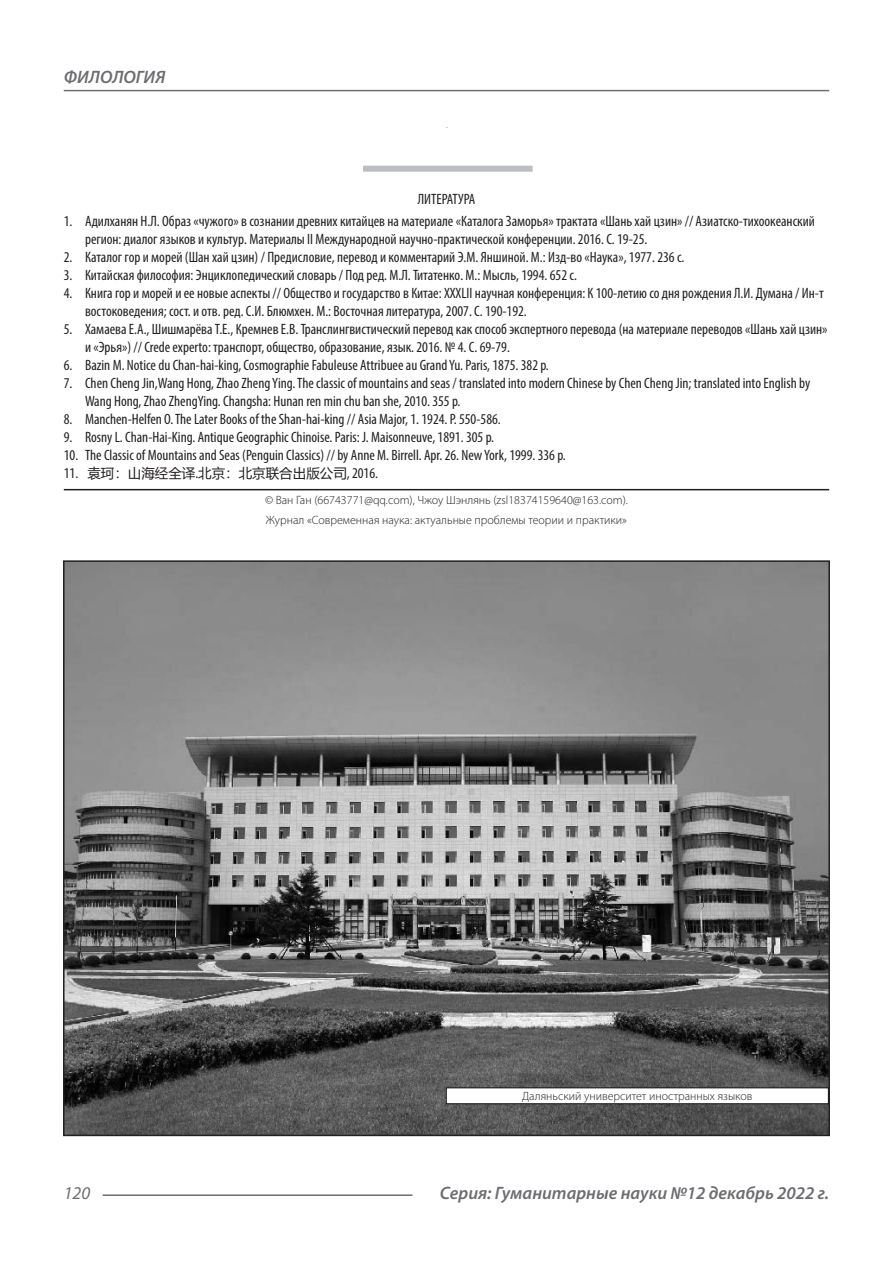
<style>
.page{position:relative;width:893px;height:1263px;background:#fff}
.page>*{position:absolute;margin:0;border:0;box-sizing:border-box;transform-origin:0 0}
.t1{font:italic 600 18px "Myriad Pro";color:#6c6d70}
.t2{font:italic 18px "Myriad Pro";color:#6c6d70}
.Библиография_Литерат{font:condensed 15px/18px "Myriad Pro";color:#231f20}
.t3{font:13.5px "Microsoft Ya Hei";color:#231f20}
.Автор_копирайт{font:300 12px "Myriad Pro";color:#231f20}
.s1{font-family:"Myriad Pro";font-stretch:condensed;font-size:15px}
</style>
<div class="page">
<hr style="left:103px;top:1194px;width:309px;height:2px;background:#6c6d70">
<hr style="left:64px;top:90px;width:765px;height:1px;background:#6c6d70">
<div style="left:363px;top:166px;width:170px;height:6px;background:#bcbdc0"></div>
<hr style="left:64px;top:489px;width:765px;height:1px;background:#231f20">
<img style="left:66px;top:563px;width:761px;height:570px">
<div style="left:446px;top:1088px;width:382px;height:16px;background:#fff"></div>
<div style="left:446px;top:1087px;width:383px;height:17px;border:1px solid #231f20"></div>
<p class="t1" style="left:64px;top:66px;width:103px">ФИЛОЛОГИЯ</p>
<p class="Библиография_Литерат" style="left:418px;top:190px;width:59px">ЛИТЕРАТУРА</p>
<p class="Библиография_Литерат" style="left:85px;top:212px;width:731px;text-indent:-21px">1. Адилханян Н.Л. Образ «чужого» в сознании древних китайцев на материале «Каталога Заморья» трактата «Шань хай цзин» // Азиатско-тихоокеанский регион: диалог языков и культур. Материалы II Международной научно-практической конференции. 2016. С. 19-25.</p>
<p class="Библиография_Литерат" style="left:64px;top:248px;width:622px">2. Каталог гор и морей (Шан хай цзин) / Предисловие, перевод и комментарий Э.М. Яншиной. М.: Изд-во «Наука», 1977. 236 с.</p>
<p class="Библиография_Литерат" style="left:64px;top:266px;width:515px">3. Китайская философия: Энциклопедический словарь / Под ред. М.Л. Титатенко. М.: Мысль, 1994. 652 с.</p>
<p class="Библиография_Литерат" style="left:85px;top:284px;width:740px;text-indent:-21px">4. Книга гор и морей и ее новые аспекты // Общество и государство в Китае: XXXLII научная конференция: К 100-летию со дня рождения Л.И. Думана / Ин-т востоковедения; сост. и отв. ред. С.И. Блюмхен. М.: Восточная литература, 2007. С. 190-192.</p>
<p class="Библиография_Литерат" style="left:85px;top:320px;width:744px;text-indent:-21px">5. Хамаева Е.А., Шишмарёва Т.Е., Кремнев Е.В. Транслингвистический перевод как способ экспертного перевода (на материале переводов «Шань хай цзин» и «Эрья») // Crede experto: транспорт, общество, образование, язык. 2016. № 4. С. 69-79.</p>
<p class="Библиография_Литерат" style="left:64px;top:356px;width:487px">6. Bazin M. Notice du Chan-hai-king, Cosmographie Fabuleuse Attribuee au Grand Yu. Paris, 1875. 382 p.</p>
<p class="Библиография_Литерат" style="left:85px;top:374px;width:727px;text-indent:-21px">7. Chen Cheng Jin,Wang Hong, Zhao Zheng Ying. The classic of mountains and seas / translated into modern Chinese by Chen Cheng Jin; translated into English by<br>Wang Hong, Zhao ZhengYing. Changsha: Hunan ren min chu ban she, 2010. 355 p.</p>
<p class="Библиография_Литерат" style="left:64px;top:410px;width:438px">8. Manchen-Helfen O. The Later Books of the Shan-hai-king // Asia Major, 1. 1924. P. 550-586.</p>
<p class="Библиография_Литерат" style="left:64px;top:428px;width:432px">9. Rosny L. Chan-Hai-King. Antique Geographic Chinoise. Paris: J. Maisonneuve, 1891. 305 p.</p>
<p class="Библиография_Литерат" style="left:64px;top:446px;width:503px">10. The Classic of Mountains and Seas (Penguin Classics) // by Anne M. Birrell. Apr. 26. New York, 1999. 336 p.</p>
<p class="t3" style="left:64px;top:464px;width:316px"><span class="s1">11.</span> 袁珂：山海经全译<span class="s1">.</span>北京：北京联合出版公司<span class="s1">, 2016.</span></p>
<p class="Автор_копирайт" style="left:265px;top:493px;width:364px">© Ван Ган (66743771@qq.com), Чжоу Шэнлянь (zsl18374159640@163.com).</p>
<p class="Автор_копирайт" style="left:266px;top:512px;width:363px">Журнал «Современная наука: актуальные проблемы теории и практики»</p>
<p class="Автор_копирайт" style="left:522px;top:1089px;width:232px">Даляньский университет иностранных языков</p>
<p class="t2" style="left:64px;top:1182px;width:28px">120</p>
<p class="t1" style="left:440px;top:1182px;width:391px">Серия: Гуманитарные науки №12 декабрь 2022 г.</p>
</div>
